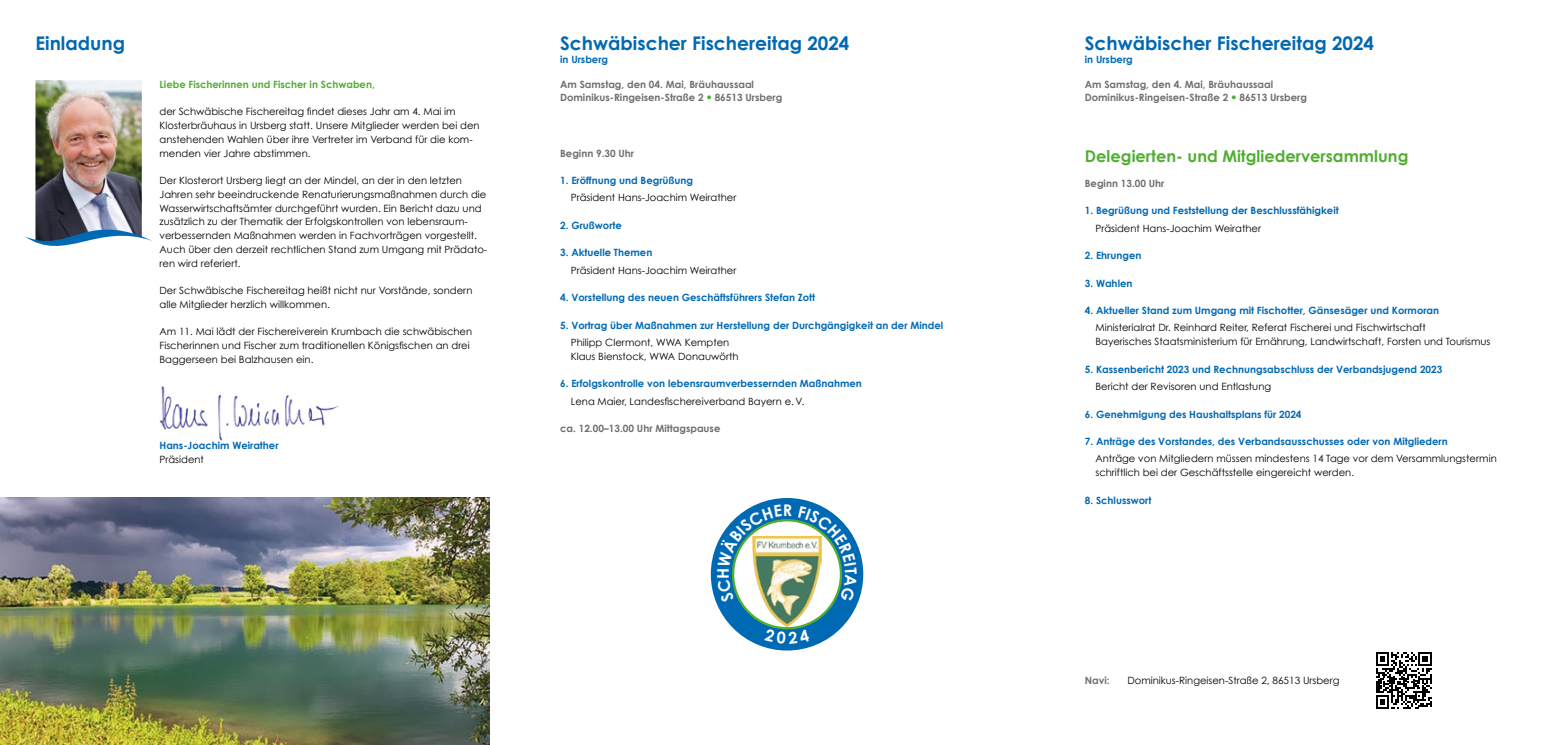
<style>
.page{position:relative;width:1567px;height:745px;background:#fff}
.page>*{position:absolute;margin:0;border:0;box-sizing:border-box;transform-origin:0 0}
.t1{font:700 18.75px "Century Gothic";color:#0069b4}
.t2{font:700 16.25px "Century Gothic";color:#52ae32}
.t3{font:10px/13.8px "Century Gothic";color:#000}
.t4{font:700 10px "Century Gothic";color:#0069b4}
.t5{font:700 10px/13.8px "Century Gothic";color:#706f6f}
.t6{font:700 10px "Century Gothic";color:#52ae32}
</style>
<div class="page">
<img style="left:159px;top:385px;width:180px;height:55px">
<img style="left:35px;top:80px;width:107px;height:132px">
<svg style="left:25px;top:212px;width:127px;height:34px"></svg>
<div style="left:710px;top:497px;width:153px;height:153px;background:#0069b4;border-radius:50%"></div>
<svg style="left:733px;top:520px;width:108px;height:107px"></svg>
<img style="left:752px;top:535px;width:69px;height:92px">
<img style="left:0;top:497px;width:489px;height:247px">
<svg style="left:1376px;top:652px;width:55px;height:56px"></svg>
<svg style="left:717px;top:504px;width:74px;height:98px"></svg>
<svg style="left:798px;top:505px;width:59px;height:96px"></svg>
<svg style="left:775px;top:628px;width:24px;height:2px"></svg>
<h1 class="t1" style="left:35px;top:31px;width:91px">Einladung</h1>
<h1 class="t1" style="left:560px;top:31px;width:291px">Schwäbischer Fischereitag 2024</h1>
<p class="t4" style="left:560px;top:53px;width:49px">in Ursberg</p>
<p class="t5" style="left:560px;top:77px;width:224px">Am Samstag, den 04. Mai, Bräuhaussaal<br>Dominikus-Ringeisen-Straße 2 86513 Ursberg</p>
<p class="t6" style="left:159px;top:78px;width:217px">Liebe Fischerinnen und Fischer in Schwaben,</p>
<p class="t3" style="left:159px;top:104px;width:321px">der Schwäbische Fischereitag findet dieses Jahr am 4. Mai im Klosterbräuhaus in Ursberg statt. Unsere Mitglieder werden bei den anstehenden Wahlen über ihre Vertreter im Verband für die kom&shy;menden vier Jahre abstimmen.</p>
<p class="t3" style="left:159px;top:173px;width:329px">Der Klosterort Ursberg liegt an der Mindel, an der in den letzten Jahren sehr beeindruckende Renaturierungsmaßnahmen durch die Wasserwirtschaftsämter durchgeführt wurden. Ein Bericht dazu und zusätzlich zu der Thematik der Erfolgskontrollen von lebensraum&shy;verbessernden Maßnahmen werden in Fachvorträgen vorgestellt.<br>Auch über den derzeit rechtlichen Stand zum Umgang mit Prädato&shy;ren wird referiert.</p>
<p class="t3" style="left:159px;top:283px;width:314px">Der Schwäbische Fischereitag heißt nicht nur Vorstände, sondern alle Mitglieder herzlich willkommen.</p>
<p class="t3" style="left:159px;top:324px;width:314px">Am 11. Mai lädt der Fischereiverein Krumbach die schwäbischen<br>Fischerinnen und Fischer zum traditionellen Königsfischen an drei<br>Baggerseen bei Balzhausen ein.</p>
<p class="t5" style="left:560px;top:146px;width:76px">Beginn 9.30 Uhr</p>
<p class="t4" style="left:560px;top:174px;width:135px">1. Eröffnung und Begrüßung</p>
<p class="t3" style="left:570px;top:191px;width:167px">Präsident Hans-Joachim Weirather</p>
<p class="t4" style="left:560px;top:219px;width:63px">2. Grußworte</p>
<p class="t4" style="left:560px;top:246px;width:94px">3. Aktuelle Themen</p>
<p class="t3" style="left:570px;top:263px;width:167px">Präsident Hans-Joachim Weirather</p>
<p class="t4" style="left:560px;top:291px;width:257px">4. Vorstellung des neuen Geschäftsführers Stefan Zott</p>
<p class="t4" style="left:560px;top:319px;width:384px">5. Vortrag über Maßnahmen zur Herstellung der Durchgängigkeit an der Mindel</p>
<p class="t3" style="left:570px;top:335px;width:169px">Philipp Clermont, WWA Kempten<br>Klaus Bienstock, WWA Donauwörth</p>
<p class="t4" style="left:560px;top:377px;width:303px">6. Erfolgskontrolle von lebensraumverbessernden Maßnahmen</p>
<p class="t3" style="left:570px;top:394px;width:235px">Lena Maier, Landesfischereiverband Bayern e. V.</p>
<p class="t5" style="left:560px;top:421px;width:162px">ca. 12.00–13.00 Uhr Mittagspause</p>
<p class="t4" style="left:159px;top:438px;width:121px">Hans-Joachim Weirather</p>
<p class="t3" style="left:159px;top:451px;width:46px">Präsident</p>
<h1 class="t1" style="left:1084px;top:31px;width:291px">Schwäbischer Fischereitag 2024</h1>
<p class="t4" style="left:1084px;top:53px;width:50px">in Ursberg</p>
<p class="t5" style="left:1084px;top:77px;width:224px">Am Samstag, den 4. Mai, Bräuhaussaal<br>Dominikus-Ringeisen-Straße 2 86513 Ursberg</p>
<h2 class="t2" style="left:1084px;top:146px;width:325px">Delegierten- und Mitgliederversammlung</h2>
<p class="t5" style="left:1084px;top:176px;width:81px">Beginn 13.00 Uhr</p>
<p class="t4" style="left:1084px;top:204px;width:255px">1. Begrüßung und Feststellung der Beschlussfähigkeit</p>
<p class="t3" style="left:1095px;top:221px;width:167px">Präsident Hans-Joachim Weirather</p>
<p class="t4" style="left:1084px;top:249px;width:58px">2. Ehrungen</p>
<p class="t4" style="left:1084px;top:276px;width:49px">3. Wahlen</p>
<p class="t4" style="left:1084px;top:304px;width:356px">4. Aktueller Stand zum Umgang mit Fischotter, Gänsesäger und Kormoran</p>
<p class="t3" style="left:1095px;top:320px;width:396px">Ministerialrat Dr. Reinhard Reiter, Referat Fischerei und Fischwirtschaft<br>Bayerisches Staatsministerium für Ernährung, Landwirtschaft, Forsten und Tourismus</p>
<p class="t4" style="left:1084px;top:362px;width:359px">5. Kassenbericht 2023 und Rechnungsabschluss der Verbandsjugend 2023</p>
<p class="t3" style="left:1095px;top:379px;width:177px">Bericht der Revisoren und Entlastung</p>
<p class="t4" style="left:1084px;top:407px;width:218px">6. Genehmigung des Haushaltsplans für 2024</p>
<p class="t4" style="left:1084px;top:435px;width:364px">7. Anträge des Vorstandes, des Verbandsausschusses oder von Mitgliedern</p>
<p class="t3" style="left:1095px;top:451px;width:403px">Anträge von Mitgliedern müssen mindestens 14 Tage vor dem Versammlungstermin schriftlich bei der Geschäftsstelle eingereicht werden.</p>
<p class="t4" style="left:1084px;top:493px;width:68px">8. Schlusswort</p>
<p class="t5" style="left:1084px;top:673px;width:26px">Navi:</p>
<p class="t3" style="left:1127px;top:673px;width:214px">Dominikus-Ringeisen-Straße 2, 86513 Ursberg</p>
</div>
